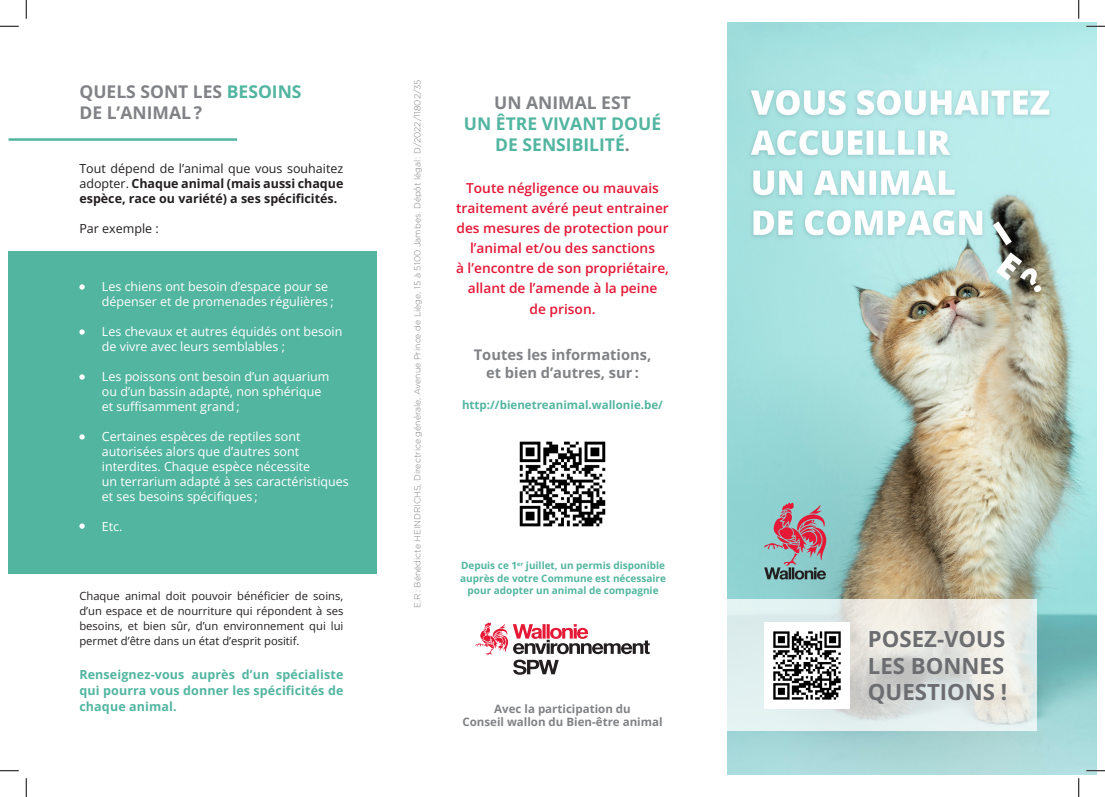
<style>
.page{position:relative;width:1105px;height:797px;background:#fff}
.page>*{position:absolute;margin:0;border:0;box-sizing:border-box;transform-origin:0 0}
.t1{font:700 22.25px/26.6px "Open Sans";color:#6c6d70}
.t2{font:700 17.5px/21.2px "Open Sans";color:#52b5a0;text-align:center}
.t3{font:700 17.5px/21.2px "Open Sans";color:#808285}
.t4{font:700 14.62px/17.6px "Open Sans";color:#808285;text-align:center}
.t5{font:600 13.75px/20px "Open Sans";color:#e51836;text-align:center}
.t6{font:12.5px/15px "Open Sans";color:#fff}
.t7{font:700 12.5px/15px "Open Sans";color:#231f20;text-align:justify}
.t8{font:700 12.5px/16.2px "Open Sans";letter-spacing:.01em;color:#52b5a0;text-align:justify}
.t9{font:12.5px "Open Sans";color:#231f20}
.t10{font:700 11.5px/13.9px "Open Sans";color:#808285;text-align:center}
.t11{font:700 11.5px "Open Sans";color:#52b5a0}
.t12{font:11.25px/15px "Open Sans";color:#231f20;text-align:justify}
.t13{font:700 10px/12.5px "Open Sans";color:#52b5a0;text-align:center}
.t14{font:300 8.75px "Gotham";color:#808285}
.s1{color:#52b5a0}
.s2{color:#808285}
.s3{font-weight:400}
</style>
<div class="page">
<img style="left:728px;top:23px;width:368px;height:751px">
<svg style="left:727px;top:599px;width:309px;height:132px"></svg>
<svg style="left:764px;top:502px;width:62px;height:77px"></svg>
<img style="left:764px;top:622px;width:86px;height:86px">
<div style="left:9px;top:252px;width:368px;height:322px;background:#52b5a0"></div>
<hr style="left:9px;top:138px;width:228px;height:3px;background:#52b5a0">
<svg style="left:79px;top:374px;width:6px;height:6px"></svg>
<svg style="left:79px;top:329px;width:6px;height:6px"></svg>
<svg style="left:79px;top:284px;width:6px;height:6px"></svg>
<svg style="left:79px;top:434px;width:6px;height:5px"></svg>
<svg style="left:79px;top:523px;width:6px;height:6px"></svg>
<img style="left:519px;top:441px;width:87px;height:86px">
<svg style="left:475px;top:622px;width:175px;height:52px"></svg>
<svg style="left:0;top:25px;width:19px;height:2px"></svg>
<svg style="left:1086px;top:25px;width:19px;height:2px"></svg>
<svg style="left:0;top:770px;width:19px;height:1px"></svg>
<svg style="left:1086px;top:770px;width:19px;height:1px"></svg>
<svg style="left:25px;top:0;width:2px;height:19px"></svg>
<svg style="left:25px;top:778px;width:2px;height:19px"></svg>
<svg style="left:1078px;top:0;width:1px;height:19px"></svg>
<svg style="left:1078px;top:778px;width:1px;height:19px"></svg>
<p class="t14" style="left:413px;top:607px;width:529px;rotate:-90deg">E.R: Bénédicte HEINDRICHS, Directrice générale, Avenue Prince de Liège, 15 à 5100 Jambes. Dépôt légal: D/2022/11802/35</p>
<p class="t3" style="left:79px;top:81px;width:224px">QUELS SONT LES <span class="s1">BESOINS<br></span>DE L’ANIMAL ?</p>
<p class="t2" style="left:464px;top:91px;width:199px"><span class="s2">UN ANIMAL EST<br></span>UN ÊTRE VIVANT DOUÉ<br>DE SENSIBILITÉ<span class="s2">.</span></p>
<p class="t5" style="left:456px;top:177px;width:214px">Toute négligence ou mauvais traitement avéré peut entrainer des mesures de protection pour l’animal et/ou des sanctions<br>à l’encontre de son propriétaire, allant de l’amende à la peine</p>
<p class="t5" style="left:529px;top:298px;width:67px">de prison.</p>
<p class="t7" style="left:79px;top:161px;width:265px"><span class="s3">Tout dépend de l’animal que vous souhaitez adopter.</span> Chaque animal (mais aussi chaque espèce, race ou variété) a ses spécificités.</p>
<p class="t9" style="left:79px;top:220px;width:81px">Par exemple :</p>
<p class="t6" style="left:102px;top:278px;width:233px">Les chiens ont besoin d’espace pour se dépenser et de promenades régulières ;</p>
<p class="t6" style="left:102px;top:323px;width:242px">Les chevaux et autres équidés ont besoin de vivre avec leurs semblables ;</p>
<p class="t6" style="left:102px;top:368px;width:229px">Les poissons ont besoin d’un aquarium ou d’un bassin adapté, non sphérique et suffisamment grand ;</p>
<p class="t6" style="left:102px;top:428px;width:248px">Certaines espèces de reptiles sont autorisées alors que d’autres sont interdites. Chaque espèce nécessite<br>un terrarium adapté à ses caractéristiques et ses besoins spécifiques ;</p>
<p class="t6" style="left:102px;top:518px;width:22px">Etc.</p>
<p class="t4" style="left:474px;top:346px;width:179px">Toutes les informations, et bien d’autres, sur :</p>
<p class="t11" style="left:462px;top:397px;width:202px">http://bienetreanimal.wallonie.be/</p>
<p class="t13" style="left:460px;top:559px;width:207px">Depuis ce 1<sup>er</sup> juillet, un permis disponible auprès de votre Commune est nécessaire pour adopter un animal de compagnie</p>
<p class="t12" style="left:79px;top:588px;width:265px">Chaque animal doit pouvoir bénéficier de soins, d’un espace et de nourriture qui répondent à ses besoins, et bien sûr, d’un environnement qui lui permet d’être dans un état d’esprit positif.</p>
<p class="t8" style="left:79px;top:665px;width:265px">Renseignez-vous auprès d’un spécialiste qui pourra vous donner les spécificités de chaque animal.</p>
<p class="t10" style="left:462px;top:701px;width:202px">Avec la participation du<br>Conseil wallon du Bien-être animal</p>
<p class="t1" style="left:868px;top:625px;width:141px">POSEZ-VOUS<br>LES BONNES<br>QUESTIONS !</p>
</div>
